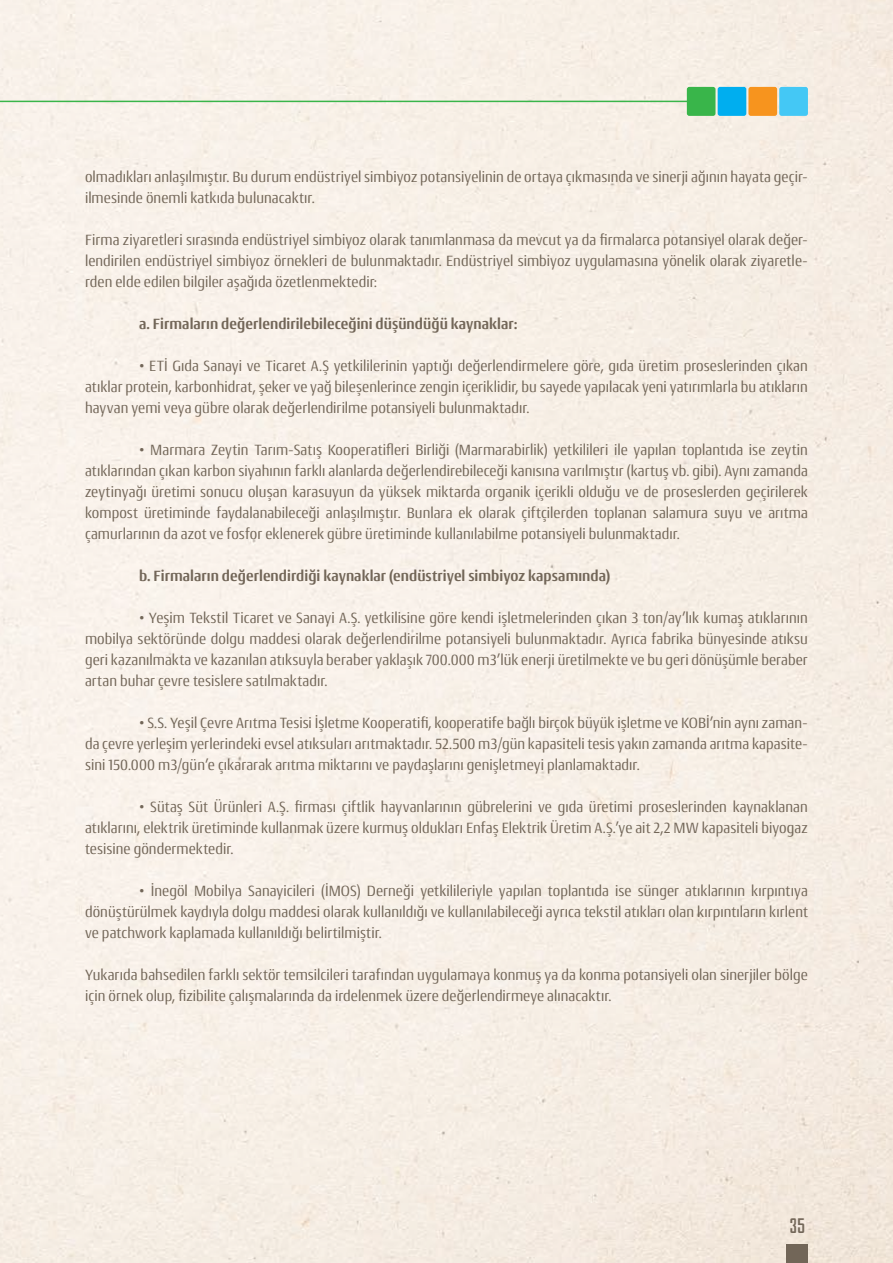
<style>
.page{position:relative;width:893px;height:1263px;background:#f7f0e7}
.page>*{position:absolute;margin:0;border:0;box-sizing:border-box;transform-origin:0 0}
.t1{font:condensed 21px "Agency Gothic CT";color:#726658}
.t2{font:15.75px/21px "Conto Narrow";color:#726658;text-align:justify}
.t3{font:700 15.75px "Conto Narrow";letter-spacing:.005em;color:#726658}
</style>
<div class="page">
<div style="left:787px;top:1244px;width:21px;height:19px;background:#726658"></div>
<div style="left:687px;top:87px;width:28px;height:29px;background:#39b54a;border-radius:2px"></div>
<div style="left:748px;top:87px;width:29px;height:29px;background:#f7941e;border-radius:2px"></div>
<div style="left:718px;top:87px;width:28px;height:29px;background:#00aeef;border-radius:2px"></div>
<div style="left:779px;top:87px;width:29px;height:29px;background:#44c8f5;border-radius:2px"></div>
<hr style="left:0;top:101px;width:696px;height:1px;background:#39b54a">
<p class="t2" style="left:85px;top:166px;width:724px">olmadıkları anlaşılmıştır. Bu durum endüstriyel simbiyoz potansiyelinin de ortaya çıkmasında ve sinerji ağının hayata geçir&shy;ilmesinde önemli katkıda bulunacaktır.</p>
<p class="t2" style="left:85px;top:229px;width:724px">Firma ziyaretleri sırasında endüstriyel simbiyoz olarak tanımlanmasa da mevcut ya da firmalarca potansiyel olarak değer&shy;lendirilen endüstriyel simbiyoz örnekleri de bulunmaktadır. Endüstriyel simbiyoz uygulamasına yönelik olarak ziyaretle&shy;rden elde edilen bilgiler aşağıda özetlenmektedir:</p>
<p class="t3" style="left:139px;top:314px;width:380px">a. Firmaların değerlendirilebileceğini düşündüğü kaynaklar:</p>
<p class="t2" style="left:85px;top:355px;width:724px;text-indent:54px">• ETİ Gıda Sanayi ve Ticaret A.Ş yetkililerinin yaptığı değerlendirmelere göre, gıda üretim proseslerinden çıkan atıklar protein, karbonhidrat, şeker ve yağ bileşenlerince zengin içeriklidir, bu sayede yapılacak yeni yatırımlarla bu atıkların hayvan yemi veya gübre olarak değerlendirilme potansiyeli bulunmaktadır.</p>
<p class="t2" style="left:85px;top:439px;width:724px;text-indent:54px">• Marmara Zeytin Tarım-Satış Kooperatifleri Birliği (Marmarabirlik) yetkilileri ile yapılan toplantıda ise zeytin atıklarından çıkan karbon siyahının farklı alanlarda değerlendirebileceği kanısına varılmıştır (kartuş vb. gibi). Aynı zamanda zeytinyağı üretimi sonucu oluşan karasuyun da yüksek miktarda organik içerikli olduğu ve de proseslerden geçirilerek kompost üretiminde faydalanabileceği anlaşılmıştır. Bunlara ek olarak çiftçilerden toplanan salamura suyu ve arıtma çamurlarının da azot ve fosfor eklenerek gübre üretiminde kullanılabilme potansiyeli bulunmaktadır.</p>
<p class="t3" style="left:139px;top:566px;width:473px">b. Firmaların değerlendirdiği kaynaklar (endüstriyel simbiyoz kapsamında)</p>
<p class="t2" style="left:85px;top:607px;width:724px;text-indent:54px">• Yeşim Tekstil Ticaret ve Sanayi A.Ş. yetkilisine göre kendi işletmelerinden çıkan 3 ton/ay’lık kumaş atıklarının mobilya sektöründe dolgu maddesi olarak değerlendirilme potansiyeli bulunmaktadır. Ayrıca fabrika bünyesinde atıksu geri kazanılmakta ve kazanılan atıksuyla beraber yaklaşık 700.000 m3’lük enerji üretilmekte ve bu geri dönüşümle beraber artan buhar çevre tesislere satılmaktadır.</p>
<p class="t2" style="left:85px;top:712px;width:724px;text-indent:54px">• S.S. Yeşil Çevre Arıtma Tesisi İşletme Kooperatifi, kooperatife bağlı birçok büyük işletme ve KOBİ’nin aynı zaman&shy;da çevre yerleşim yerlerindeki evsel atıksuları arıtmaktadır. 52.500 m3/gün kapasiteli tesis yakın zamanda arıtma kapasite&shy;sini 150.000 m3/gün’e çıkararak arıtma miktarını ve paydaşlarını genişletmeyi planlamaktadır.</p>
<p class="t2" style="left:85px;top:796px;width:724px;text-indent:54px">• Sütaş Süt Ürünleri A.Ş. firması çiftlik hayvanlarının gübrelerini ve gıda üretimi proseslerinden kaynaklanan atıklarını, elektrik üretiminde kullanmak üzere kurmuş oldukları Enfaş Elektrik Üretim A.Ş.’ye ait 2,2 MW kapasiteli biyogaz tesisine göndermektedir.</p>
<p class="t2" style="left:85px;top:880px;width:724px;text-indent:54px">• İnegöl Mobilya Sanayicileri (İMOS) Derneği yetkilileriyle yapılan toplantıda ise sünger atıklarının kırpıntıya dönüştürülmek kaydıyla dolgu maddesi olarak kullanıldığı ve kullanılabileceği ayrıca tekstil atıkları olan kırpıntıların kırlent ve patchwork kaplamada kullanıldığı belirtilmiştir.</p>
<p class="t2" style="left:85px;top:964px;width:724px">Yukarıda bahsedilen farklı sektör temsilcileri tarafından uygulamaya konmuş ya da konma potansiyeli olan sinerjiler bölge için örnek olup, fizibilite çalışmalarında da irdelenmek üzere değerlendirmeye alınacaktır.</p>
<h1 class="t1" style="left:789px;top:1215px;width:17px">35</h1>
</div>
